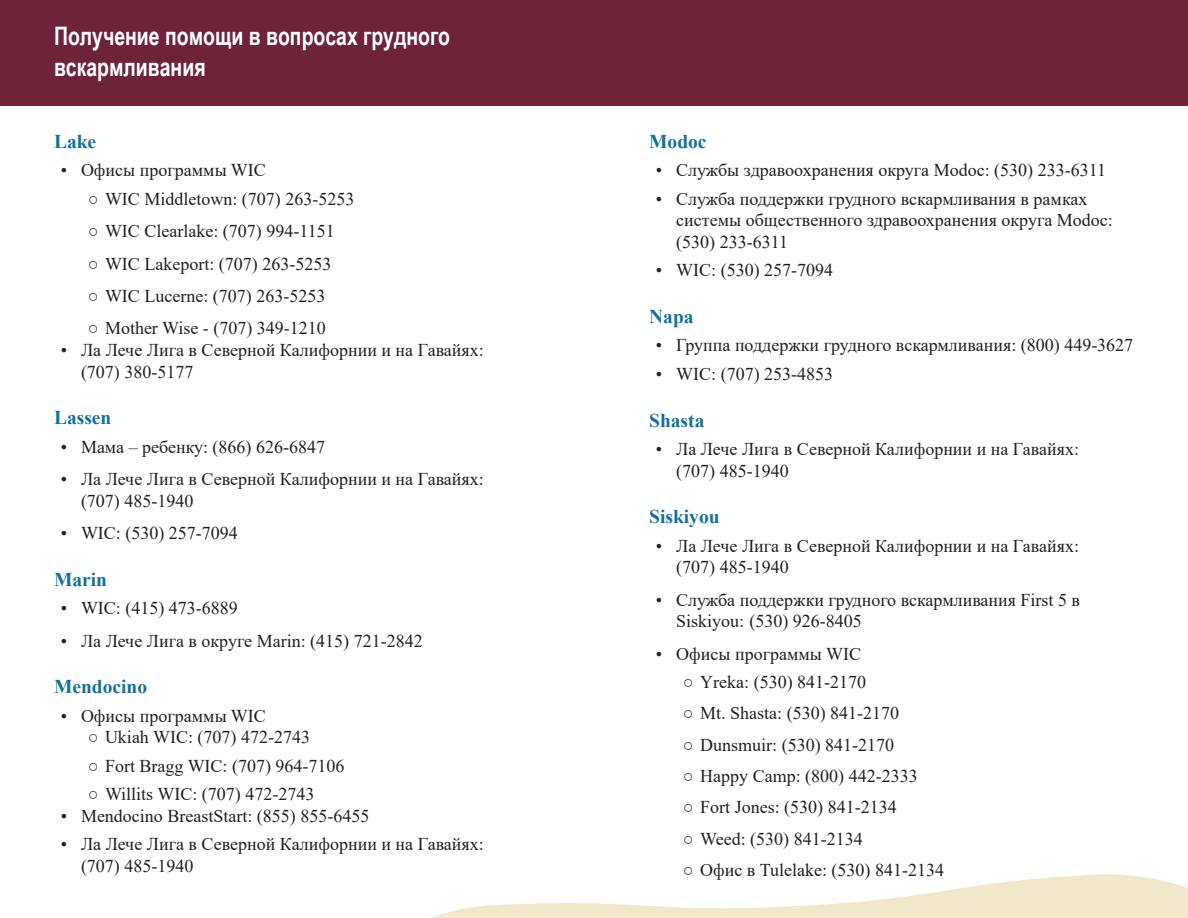
<style>
.page{position:relative;width:1188px;height:918px;background:#fff}
.page>*{position:absolute;margin:0;border:0;box-sizing:border-box;transform-origin:0 0}
.t1{font:700 25.5px/30.6px "Arial Narrow";color:#fff;scale:.93 1}
.t2{font:700 19.5px "Times New Roman";color:#1171a0}
.t3{font:18px/21.6px "Times New Roman";color:#231f20}
.s1{font-family:"Arial"}
</style>
<div class="page">
<svg style="left:430px;top:874px;width:758px;height:44px"></svg>
<div style="left:0;top:0;width:1188px;height:105px;background:#6e2338"></div>
<p class="t1" style="left:54px;top:20px;width:427px">Получение помощи в вопросах грудного вскармливания</p>
<p class="t2" style="left:54px;top:127px;width:44px">Lake</p>
<p class="t3" style="left:61px;top:159px;width:207px">• Офисы программы WIC</p>
<p class="t3" style="left:88px;top:187px;width:268px"><span class="s1">○</span> WIC Middletown: (707) 263-5253</p>
<p class="t3" style="left:88px;top:220px;width:249px"><span class="s1">○</span> WIC Clearlake: (707) 994-1151</p>
<p class="t3" style="left:88px;top:252px;width:245px"><span class="s1">○</span> WIC Lakeport: (707) 263-5253</p>
<p class="t3" style="left:88px;top:285px;width:239px"><span class="s1">○</span> WIC Lucerne: (707) 263-5253</p>
<p class="t3" style="left:88px;top:317px;width:240px"><span class="s1">○</span> Mother Wise - (707) 349-1210</p>
<p class="t3" style="left:81px;top:339px;width:404px;text-indent:-20px">• Ла Лече Лига в Северной Калифорнии и на Гавайях: (707) 380-5177</p>
<p class="t2" style="left:54px;top:404px;width:59px">Lassen</p>
<p class="t3" style="left:61px;top:435px;width:266px">• Мама – ребенку: (866) 626-6847</p>
<p class="t3" style="left:81px;top:468px;width:404px;text-indent:-20px">• Ла Лече Лига в Северной Калифорнии и на Гавайях: (707) 485-1940</p>
<p class="t3" style="left:61px;top:522px;width:179px">• WIC: (530) 257-7094</p>
<p class="t2" style="left:54px;top:565px;width:55px">Marin</p>
<p class="t3" style="left:61px;top:597px;width:179px">• WIC: (415) 473-6889</p>
<p class="t3" style="left:61px;top:629px;width:363px">• Ла Лече Лига в округе Marin: (415) 721-2842</p>
<p class="t2" style="left:54px;top:673px;width:95px">Mendocino</p>
<p class="t3" style="left:61px;top:704px;width:207px">• Офисы программы WIC</p>
<p class="t3" style="left:88px;top:726px;width:224px"><span class="s1">○</span> Ukiah WIC: (707) 472-2743</p>
<p class="t3" style="left:88px;top:754px;width:258px"><span class="s1">○</span> Fort Bragg WIC: (707) 964-7106</p>
<p class="t3" style="left:88px;top:783px;width:228px"><span class="s1">○</span> Willits WIC: (707) 472-2743</p>
<p class="t3" style="left:61px;top:804px;width:310px">• Mendocino BreastStart: (855) 855-6455</p>
<p class="t3" style="left:81px;top:833px;width:404px;text-indent:-20px">• Ла Лече Лига в Северной Калифорнии и на Гавайях: (707) 485-1940</p>
<p class="t2" style="left:649px;top:127px;width:59px">Modoc</p>
<p class="t3" style="left:656px;top:159px;width:452px">• Службы здравоохранения округа Modoc: (530) 233-6311</p>
<p class="t3" style="left:676px;top:187px;width:438px;text-indent:-20px">• Служба поддержки грудного вскармливания в рамках системы общественного здравоохранения округа Modoc: (530) 233-6311</p>
<p class="t3" style="left:656px;top:259px;width:179px">• WIC: (530) 257-7094</p>
<p class="t2" style="left:649px;top:302px;width:46px">Napa</p>
<p class="t3" style="left:656px;top:334px;width:479px">• Группа поддержки грудного вскармливания: (800) 449-3627</p>
<p class="t3" style="left:656px;top:362px;width:179px">• WIC: (707) 253-4853</p>
<p class="t2" style="left:649px;top:406px;width:57px">Shasta</p>
<p class="t3" style="left:676px;top:438px;width:404px;text-indent:-20px">• Ла Лече Лига в Северной Калифорнии и на Гавайях: (707) 485-1940</p>
<p class="t2" style="left:649px;top:503px;width:72px">Siskiyou</p>
<p class="t3" style="left:676px;top:534px;width:404px;text-indent:-20px">• Ла Лече Лига в Северной Калифорнии и на Гавайях: (707) 485-1940</p>
<p class="t3" style="left:676px;top:588px;width:405px;text-indent:-20px">• Служба поддержки грудного вскармливания First 5 в<br>Siskiyou: (530) 926-8405</p>
<p class="t3" style="left:656px;top:642px;width:207px">• Офисы программы WIC</p>
<p class="t3" style="left:683px;top:671px;width:185px"><span class="s1">○</span> Yreka: (530) 841-2170</p>
<p class="t3" style="left:683px;top:702px;width:218px"><span class="s1">○</span> Mt. Shasta: (530) 841-2170</p>
<p class="t3" style="left:683px;top:733px;width:213px"><span class="s1">○</span> Dunsmuir: (530) 841-2170</p>
<p class="t3" style="left:683px;top:765px;width:236px"><span class="s1">○</span> Happy Camp: (800) 442-2333</p>
<p class="t3" style="left:683px;top:796px;width:215px"><span class="s1">○</span> Fort Jones: (530) 841-2134</p>
<p class="t3" style="left:683px;top:827px;width:181px"><span class="s1">○</span> Weed: (530) 841-2134</p>
<p class="t3" style="left:683px;top:859px;width:263px"><span class="s1">○</span> Офис в Tulelake: (530) 841-2134</p>
</div>
